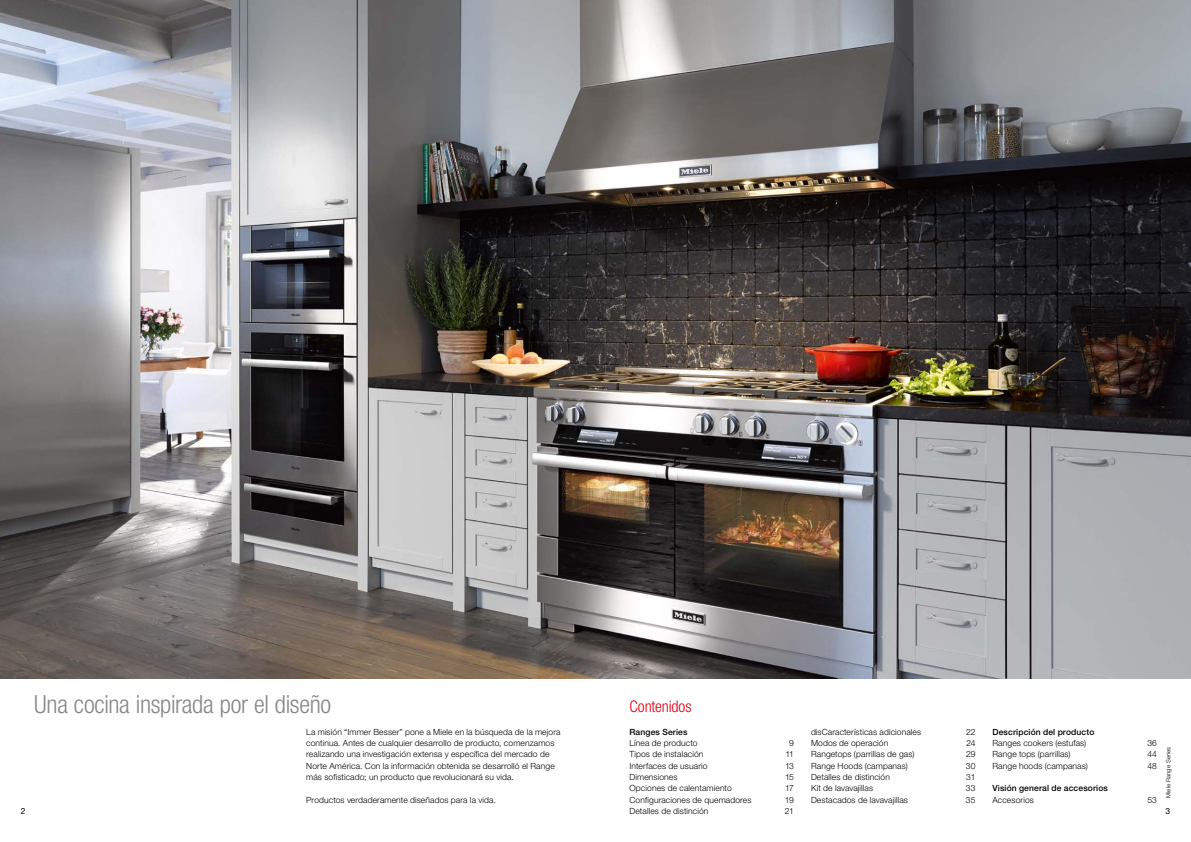
<style>
.page{position:relative;width:1191px;height:842px;background:#fff}
.page>*{position:absolute;margin:0;border:0;box-sizing:border-box;transform-origin:0 0}
.Seiten_u_Titel_Headl{font:300 condensed 25px "Helvetica Neue LTW1 G";letter-spacing:-.015em;color:#878786}
.Seiten_u_Titel_Subli{font:300 condensed 16px "Helvetica Neue LTW1 G";letter-spacing:-.01em;color:#e3000f}
.Bodytext{font:300 8.5px/11.3px "Helvetica Neue LTW1 G";letter-spacing:.015em;color:#000}
.Bodytext-2{font:500 8.5px "Helvetica Neue LTW1 G";letter-spacing:.015em;color:#000}
.t1{font:8.5px "Helvetica Neue LTW1 G";color:#000}
.t2{font:300 6px "Helvetica Neue LTW1 G";letter-spacing:.025em;color:#000}
</style>
<div class="page">
<img style="left:0;top:0;width:1191px;height:678px">
<p class="Seiten_u_Titel_Headl" style="left:34px;top:689px;width:299px">Una cocina inspirada por el diseño</p>
<p class="Seiten_u_Titel_Subli" style="left:629px;top:697px;width:64px">Contenidos</p>
<p class="Bodytext-2" style="left:629px;top:727px;width:59px">Ranges Series</p>
<p class="Bodytext" style="left:629px;top:737px;width:69px">Línea de producto</p>
<p class="Bodytext" style="left:789px;top:737px;width:6px">9</p>
<p class="Bodytext" style="left:629px;top:749px;width:75px">Tipos de instalación</p>
<p class="Bodytext" style="left:785px;top:749px;width:10px">11</p>
<p class="Bodytext" style="left:629px;top:760px;width:80px">Interfaces de usuario</p>
<p class="Bodytext" style="left:785px;top:760px;width:10px">13</p>
<p class="Bodytext" style="left:629px;top:771px;width:50px">Dimensiones</p>
<p class="Bodytext" style="left:785px;top:771px;width:10px">15</p>
<p class="Bodytext" style="left:629px;top:783px;width:104px">Opciones de calentamiento</p>
<p class="Bodytext" style="left:785px;top:783px;width:10px">17</p>
<p class="Bodytext" style="left:629px;top:794px;width:123px">Configuraciones de quemadores</p>
<p class="Bodytext" style="left:785px;top:794px;width:11px">19</p>
<p class="Bodytext" style="left:629px;top:805px;width:80px">Detalles de distinción</p>
<p class="Bodytext" style="left:785px;top:805px;width:11px">21</p>
<p class="Bodytext-2" style="left:992px;top:727px;width:103px">Descripción del producto</p>
<p class="Bodytext" style="left:992px;top:737px;width:95px">Ranges cookers (estufas)</p>
<p class="Bodytext" style="left:1147px;top:737px;width:11px">36</p>
<p class="Bodytext" style="left:992px;top:749px;width:80px">Range tops (parrillas)</p>
<p class="Bodytext" style="left:1147px;top:749px;width:11px">44</p>
<p class="Bodytext" style="left:992px;top:760px;width:97px">Range hoods (campanas)</p>
<p class="Bodytext" style="left:1147px;top:760px;width:11px">48</p>
<p class="Bodytext-2" style="left:992px;top:783px;width:117px">Visión general de accesorios</p>
<p class="Bodytext" style="left:992px;top:794px;width:43px">Accesorios</p>
<p class="Bodytext" style="left:1147px;top:794px;width:11px">53</p>
<p class="Bodytext" style="left:306px;top:726px;width:256px">La misión “Immer Besser” pone a Miele en la búsqueda de la mejora continua. Antes de cualquier desarrollo de producto, comenzamos realizando una investigación extensa y específica del mercado de Norte América. Con la información obtenida se desarrolló el Range más sofisticado; un producto que revolucionará su vida.</p>
<p class="Bodytext" style="left:306px;top:794px;width:191px">Productos verdaderamente diseñados para la vida.</p>
<p class="Bodytext" style="left:811px;top:726px;width:112px">disCaracterísticas adicionales</p>
<p class="Bodytext" style="left:966px;top:726px;width:11px">22</p>
<p class="Bodytext" style="left:811px;top:737px;width:79px">Modos de operación</p>
<p class="Bodytext" style="left:966px;top:737px;width:11px">24</p>
<p class="Bodytext" style="left:811px;top:749px;width:105px">Rangetops (parrillas de gas)</p>
<p class="Bodytext" style="left:966px;top:749px;width:11px">29</p>
<p class="Bodytext" style="left:811px;top:760px;width:98px">Range Hoods (campanas)</p>
<p class="Bodytext" style="left:966px;top:760px;width:11px">30</p>
<p class="Bodytext" style="left:811px;top:771px;width:80px">Detalles de distinción</p>
<p class="Bodytext" style="left:966px;top:771px;width:11px">31</p>
<p class="Bodytext" style="left:811px;top:783px;width:64px">Kit de lavavajillas</p>
<p class="Bodytext" style="left:966px;top:783px;width:11px">33</p>
<p class="Bodytext" style="left:811px;top:794px;width:98px">Destacados de lavavajillas</p>
<p class="Bodytext" style="left:966px;top:794px;width:11px">35</p>
<p class="t2" style="left:1164px;top:798px;width:53px;rotate:-90deg">Miele Range Series</p>
<p class="t1" style="left:21px;top:806px;width:6px">2</p>
<p class="t1" style="left:1165px;top:806px;width:6px">3</p>
</div>
